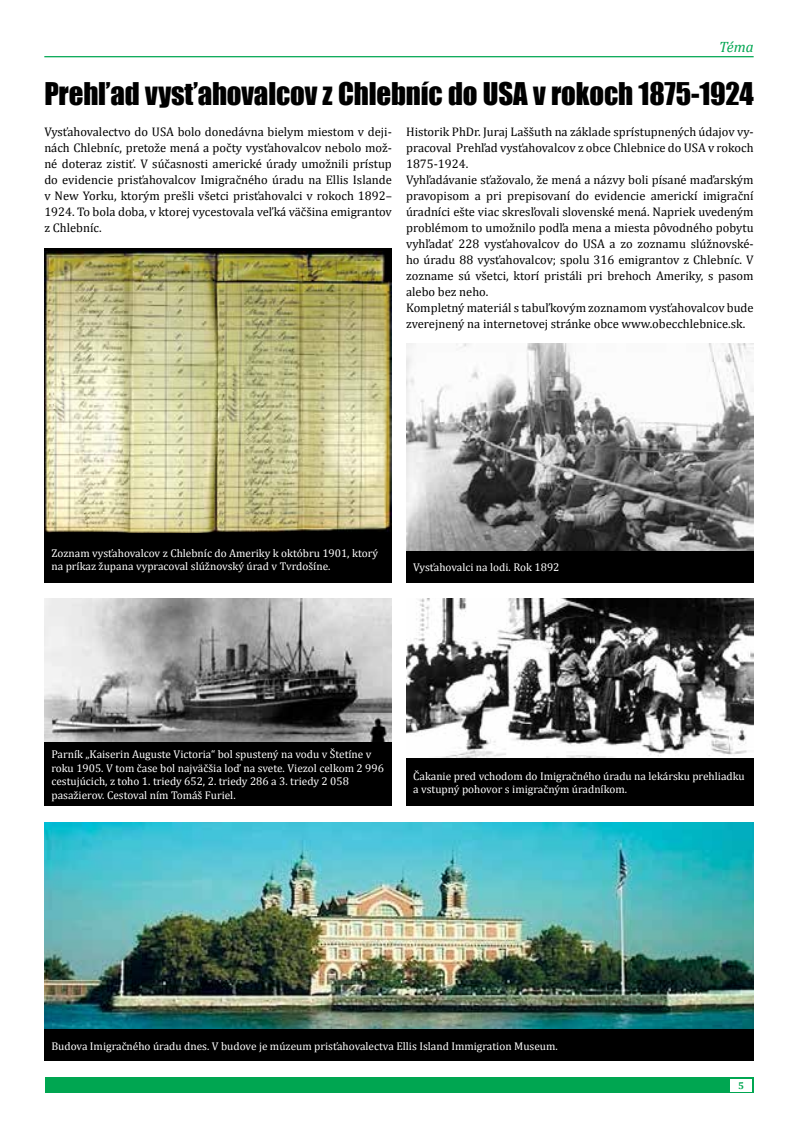
<style>
.page{position:relative;width:798px;height:1134px;background:#fff}
.page>*{position:absolute;margin:0;border:0;box-sizing:border-box;transform-origin:0 0}
.t1{font:28.75px "Impact";letter-spacing:-.005em;color:#000}
.t2{font:italic 15px "Cambria";color:#00a651}
.t3{font:12.5px/16px "Cambria";color:#000;text-align:justify}
.t4{font:11.25px/13.5px "Cambria";color:#fff}
.t5{font:700 10px "Cambria";color:#00a651}
</style>
<div class="page">
<hr style="left:44px;top:56px;width:709px;height:1px;background:#00a651">
<img style="left:406px;top:599px;width:347px;height:159px">
<img style="left:44px;top:599px;width:348px;height:143px">
<img style="left:406px;top:344px;width:347px;height:207px">
<img style="left:44px;top:822px;width:709px;height:207px">
<div style="left:44px;top:248px;width:348px;height:287px;background:#000"></div>
<img style="left:44px;top:251px;width:348px;height:281px">
<div style="left:44px;top:535px;width:348px;height:48px;background:#000"></div>
<div style="left:406px;top:758px;width:347px;height:48px;background:#000"></div>
<div style="left:406px;top:551px;width:347px;height:32px;background:#000"></div>
<div style="left:44px;top:742px;width:348px;height:64px;background:#000"></div>
<div style="left:44px;top:1029px;width:709px;height:32px;background:#000"></div>
<div style="left:45px;top:1077px;width:708px;height:16px;background:#00a651"></div>
<div style="left:730px;top:1079px;width:21px;height:12px;background:#fff"></div>
<p class="t2" style="left:719px;top:37px;width:36px">Téma</p>
<h1 class="t1" style="left:44px;top:71px;width:710px">Prehľad vysťahovalcov z Chlebníc do USA v rokoch 1875-1924</h1>
<p class="t3" style="left:44px;top:124px;width:349px">Vysťahovalectvo do USA bolo donedávna bielym miestom v deji&shy;nách Chlebníc, pretože mená a počty vysťahovalcov nebolo mož&shy;né doteraz zistiť. V súčasnosti americké úrady umožnili prístup do evidencie prisťahovalcov Imigračného úradu na Ellis Islande v New Yorku, ktorým prešli všetci prisťahovalci v rokoch 1892– 1924. To bola doba, v ktorej vycestovala veľká väčšina emigrantov z Chlebníc.</p>
<p class="t3" style="left:406px;top:124px;width:349px;text-align:left">Historik PhDr. Juraj Laššuth na základe sprístupnených údajov vy&shy;pracoval Prehľad vysťahovalcov z obce Chlebnice do USA v rokoch 1875-1924.<br>Vyhľadávanie sťažovalo, že mená a názvy boli písané maďarským pravopisom a pri prepisovaní do evidencie americkí imigrační úradníci ešte viac skresľovali slovenské mená. Napriek uvedeným problémom to umožnilo podľa mena a miesta pôvodného pobytu vyhľadať 228 vysťahovalcov do USA a zo zoznamu slúžnovské&shy;ho úradu 88 vysťahovalcov; spolu 316 emigrantov z Chlebníc. V zozname sú všetci, ktorí pristáli pri brehoch Ameriky, s pasom alebo bez neho.<br>Kompletný materiál s tabuľkovým zoznamom vysťahovalcov bude zverejnený na internetovej stránke obce www.obecchlebnice.sk.</p>
<p class="t4" style="left:51px;top:546px;width:328px">Zoznam vysťahovalcov z Chlebníc do Ameriky k októbru 1901, ktorý na príkaz župana vypracoval slúžnovský úrad v Tvrdošíne.</p>
<p class="t4" style="left:413px;top:561px;width:148px">Vysťahovalci na lodi. Rok 1892</p>
<p class="t4" style="left:51px;top:748px;width:334px">Parník „Kaiserin Auguste Victoria“ bol spustený na vodu v Štetíne v roku 1905. V tom čase bol najväčšia loď na svete. Viezol celkom 2 996 cestujúcich, z toho 1. triedy 652, 2. triedy 286 a 3. triedy 2 058 pasažierov. Cestoval ním Tomáš Furiel.</p>
<p class="t4" style="left:413px;top:769px;width:333px">Čakanie pred vchodom do Imigračného úradu na lekársku prehliadku a vstupný pohovor s imigračným úradníkom.</p>
<p class="t4" style="left:51px;top:1039px;width:507px">Budova Imigračného úradu dnes. V budove je múzeum prisťahovalectva Ellis Island Immigration Museum.</p>
<p class="t5" style="left:738px;top:1079px;width:7px">5</p>
</div>
